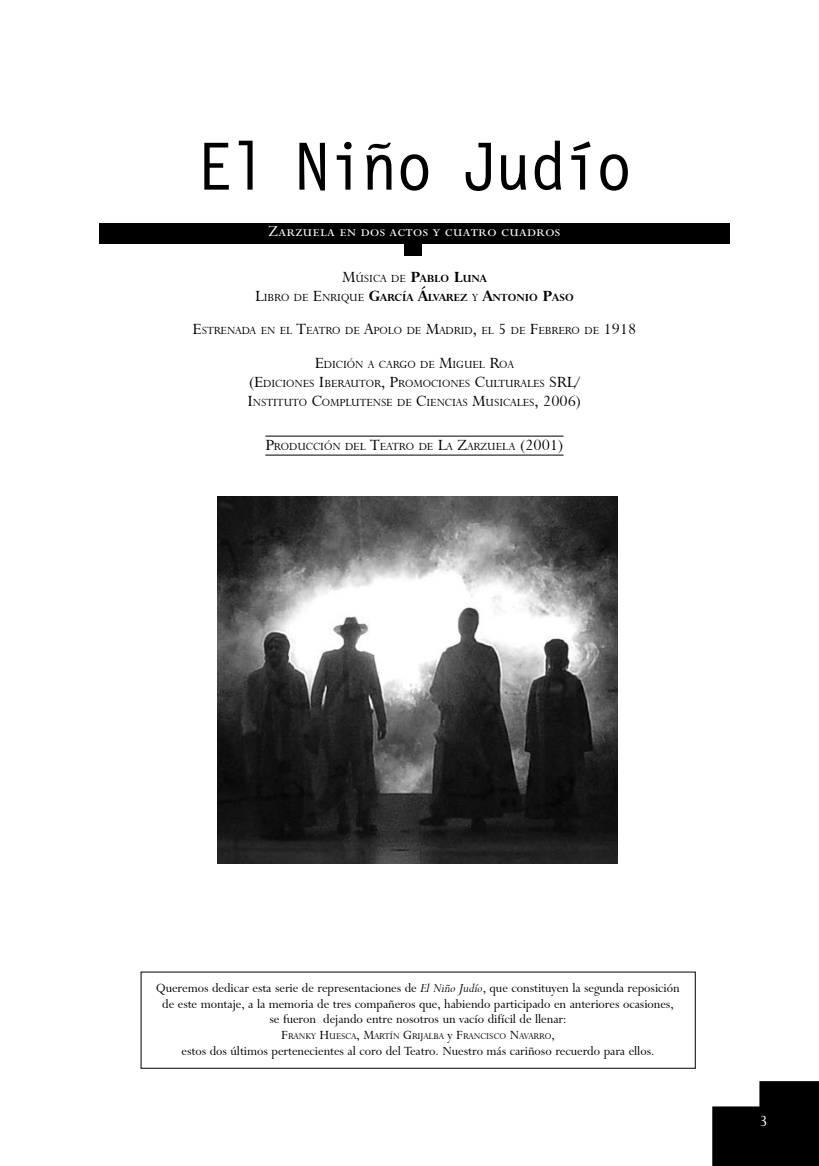
<style>
.page{position:relative;width:819px;height:1166px;background:#fff}
.page>*{position:absolute;margin:0;border:0;box-sizing:border-box;transform-origin:0 0}
.t1{font:70px "Letter Gothic 12 Pitch BT";letter-spacing:-.01em;color:#000}
.t2{font:17.5px "Perpetua Std";color:#fff}
.t3{font:14px/15.8px "Lapidary 333 BT";color:#000;text-align:center}
.t4{font:12.25px/19.2px "Lapidary 333 BT";color:#000;text-align:center}
.t5{font:700 12.25px/19.2px "Lapidary 333 BT";color:#000;text-align:center}
.t6{font:9.8px "Lapidary 333 BT";color:#000}
.s1{font-weight:400;font-size:17.5px}
.s2{font-weight:400}
.s3{font-size:17.5px}
.s4{font-style:italic}
.s5{font-size:14px}
</style>
<div class="page">
<img style="left:217px;top:497px;width:401px;height:366px">
<svg style="left:712px;top:1081px;width:107px;height:85px;background:#222"></svg>
<div style="left:99px;top:223px;width:630px;height:20px;background:#000"></div>
<div style="left:404px;top:238px;width:18px;height:18px;background:#000"></div>
<hr style="left:265px;top:436px;width:298px;height:1px;background:#000">
<hr style="left:265px;top:455px;width:298px;height:1px;background:#000">
<h1 class="t1" style="left:197px;top:127px;width:435px">El Niño Judío</h1>
<p class="t2" style="left:268px;top:222px;width:293px">Zarzuela en dos actos y cuatro cuadros</p>
<p class="t5" style="left:255px;top:269px;width:320px"><span class="s1">M</span><span class="s2">úsica de</span> <span class="s3">P</span>ABLO <span class="s3">L</span>UNA<br><span class="s1">L</span><span class="s2">ibro de</span> <span class="s1">E</span><span class="s2">nrique</span> <span class="s3">G</span>ARCÍA <span class="s3">Á</span>LVAREZ <span class="s2">y</span> <span class="s3">A</span>NTONIO <span class="s3">P</span>ASO</p>
<p class="t4" style="left:193px;top:321px;width:445px"><span class="s3">E</span>strenada en el <span class="s3">T</span>eatro de <span class="s3">A</span>polo de <span class="s3">M</span>adrid<span class="s3">,</span> el <span class="s3">5</span> de <span class="s3">F</span>ebrero de <span class="s3">1918</span></p>
<p class="t4" style="left:247px;top:354px;width:335px"><span class="s3">E</span>dición a cargo de <span class="s3">M</span>iguel <span class="s3">R</span>oa<br><span class="s3">(E</span>diciones <span class="s3">I</span>berautor<span class="s3">, P</span>romociones <span class="s3">C</span>ulturales <span class="s3">SRL/<br>I</span>nstituto <span class="s3">C</span>omplutense de <span class="s3">C</span>iencias <span class="s3">M</span>usicales<span class="s3">, 2006)</span></p>
<p class="t4" style="left:265px;top:437px;width:300px"><span class="s3">P</span>roducción del <span class="s3">T</span>eatro de <span class="s3">L</span>a <span class="s3">Z</span>arzuela <span class="s3">(2001)</span></p>
<p class="t3" style="left:156px;top:980px;width:525px">Queremos dedicar esta serie de representaciones de <span class="s4">El Niño Judío</span>, que constituyen la segunda reposición de este montaje, a la memoria de tres compañeros que, habiendo participado en anteriores ocasiones, se fueron dejando entre nosotros un vacío difícil de llenar:</p>
<p class="t6" style="left:281px;top:1031px;width:275px"><span class="s5">F</span>ranky <span class="s5">H</span>uesca<span class="s5">, M</span>artín <span class="s5">G</span>rijalba <span class="s5">y F</span>rancisco <span class="s5">N</span>avarro<span class="s5">,</span></p>
<p class="t3" style="left:181px;top:1043px;width:474px">estos dos últimos pertenecientes al coro del Teatro. Nuestro más cariñoso recuerdo para ellos.</p>
</div>
